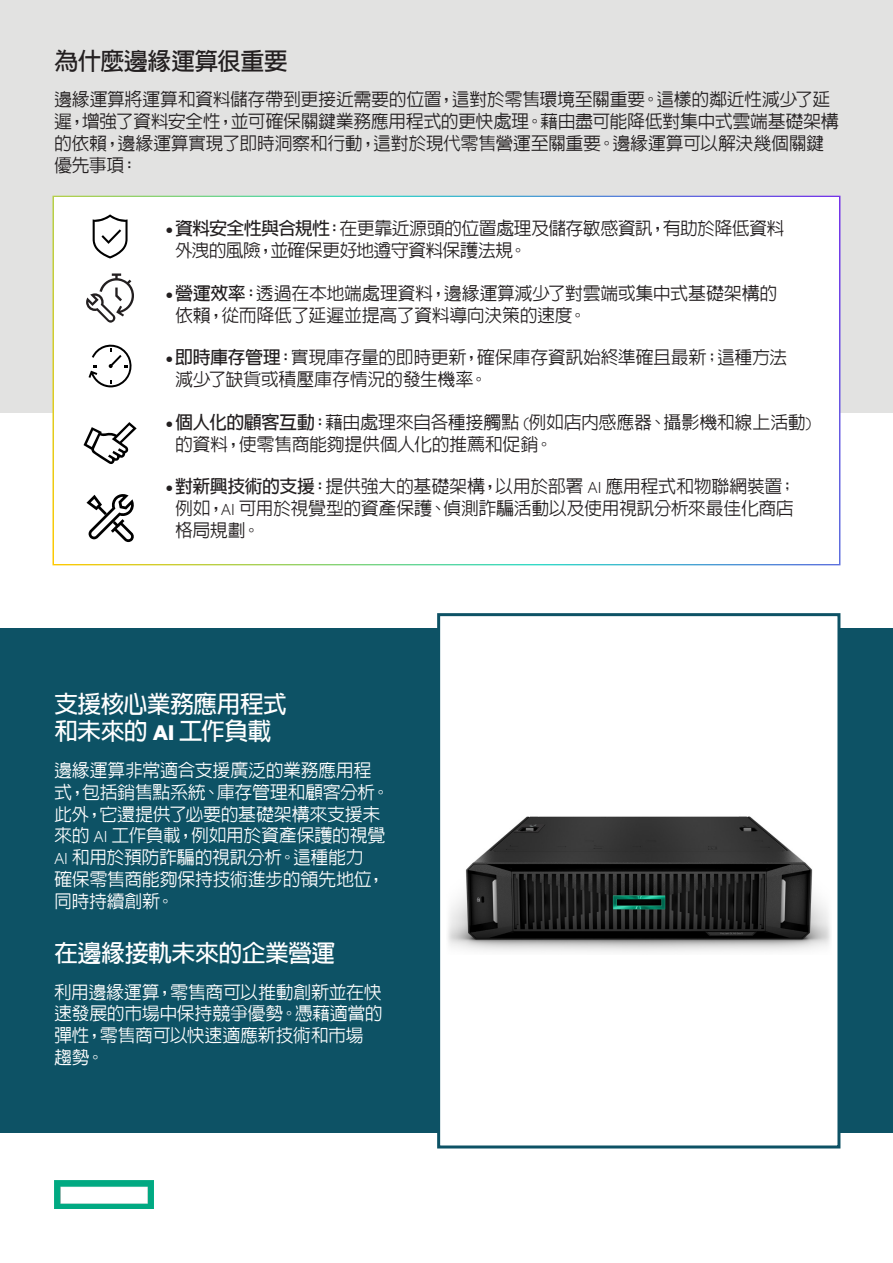
<style>
.page{position:relative;width:893px;height:1263px;background:#fff}
.page>*{position:absolute;margin:0;border:0;box-sizing:border-box;transform-origin:0 0}
.Body_subheadline_MetricHPE_Bold_14_15_pt{font:700 24px/27px "Lin Gothic";letter-spacing:-.03em;color:#fff}
.Body_subheadline_MetricHPE_Bold_14_15_pt-2{font:700 24px "Lin Gothic";letter-spacing:-.02em;color:#231f20}
.Body_text_before_bullet_MetricHPE_Light_{font:500 18px/21.8px "Lin Gothic";letter-spacing:-.025em;color:#231f20}
.Body_text_last_MetricHPE_Light_10_11_5pt{font:500 18px/21.8px "Lin Gothic";letter-spacing:-.02em;color:#fff}
.Body_text_MetricHPE_Light_10_11_5pt{font:500 18px/21.8px "Lin Gothic";letter-spacing:-.02em;color:#fff}
.s1{font-family:"Metric HPE";font-weight:600}
.s2{font-weight:700}
.s3{font-family:"Metric HPE";font-weight:300}
.s4{font-family:"Metric HPE"}
</style>
<div class="page">
<div style="left:0;top:629px;width:893px;height:504px;background:#0d5265"></div>
<div style="left:437px;top:613px;width:403px;height:535px;background:#fff;border:3px solid #0d5265"></div>
<img style="left:448px;top:816px;width:383px;height:136px">
<div style="left:0;top:0;width:893px;height:413px;background:#e2e2e1"></div>
<div style="left:52px;top:196px;width:788px;height:369px;background:#fff;border:3px solid #fff"></div>
<svg style="left:86px;top:273px;width:48px;height:50px"></svg>
<svg style="left:89px;top:344px;width:43px;height:44px"></svg>
<svg style="left:84px;top:422px;width:53px;height:42px"></svg>
<svg style="left:86px;top:494px;width:48px;height:48px"></svg>
<img style="left:54px;top:1180px;width:99px;height:29px">
<svg style="left:93px;top:214px;width:35px;height:45px"></svg>
<p class="Body_subheadline_MetricHPE_Bold_14_15_pt-2" style="left:54px;top:48px;width:235px">為什麼邊緣運算很重要</p>
<p class="Body_text_before_bullet_MetricHPE_Light_" style="left:54px;top:89px;width:786px">邊緣運算將運算和資料儲存帶到更接近需要的位置，這對於零售環境至關重要。這樣的鄰近性減少了延遲，增強了資料安全性，並可確保關鍵業務應用程式的更快處理。藉由盡可能降低對集中式雲端基礎架構的依賴，邊緣運算實現了即時洞察和行動，這對於現代零售營運至關重要。邊緣運算可以解決幾個關鍵優先事項：</p>
<p class="Body_text_before_bullet_MetricHPE_Light_" style="left:175px;top:217px;width:611px;text-indent:-9px"><span class="s1">•</span> <span class="s2">資料安全性與合規性：</span>在更靠近源頭的位置處理及儲存敏感資訊，有助於降低資料外洩的風險，並確保更好地遵守資料保護法規。</p>
<p class="Body_text_before_bullet_MetricHPE_Light_" style="left:175px;top:282px;width:604px;text-indent:-9px"><span class="s1">•</span> <span class="s2">營運效率：</span>透過在本地端處理資料，邊緣運算減少了對雲端或集中式基礎架構的依賴，從而降低了延遲並提高了資料導向決策的速度。</p>
<p class="Body_text_before_bullet_MetricHPE_Light_" style="left:175px;top:346px;width:614px;text-indent:-9px"><span class="s1">•</span> <span class="s2">即時庫存管理：</span>實現庫存量的即時更新，確保庫存資訊始終準確且最新；這種方法減少了缺貨或積壓庫存情況的發生機率。</p>
<p class="Body_text_before_bullet_MetricHPE_Light_" style="left:175px;top:411px;width:638px;text-indent:-9px"><span class="s1">•</span> <span class="s2">個人化的顧客互動：</span>藉由處理來自各種接觸點 <span class="s3">(</span>例如店內感應器、攝影機和線上活動<span class="s3">)</span>的資料，使零售商能夠提供個人化的推薦和促銷。</p>
<p class="Body_text_before_bullet_MetricHPE_Light_" style="left:175px;top:475px;width:623px;text-indent:-9px"><span class="s1">•</span> <span class="s2">對新興技術的支援：</span>提供強大的基礎架構，以用於部署 <span class="s3">AI</span> 應用程式和物聯網裝置；例如，<span class="s3">AI</span> 可用於視覺型的資產保護、偵測詐騙活動以及使用視訊分析來最佳化商店格局規劃。</p>
<p class="Body_subheadline_MetricHPE_Bold_14_15_pt" style="left:54px;top:691px;width:235px">支援核心業務應用程式和未來的 <span class="s4">AI</span> 工作負載</p>
<p class="Body_text_last_MetricHPE_Light_10_11_5pt" style="left:54px;top:759px;width:337px">邊緣運算非常適合支援廣泛的業務應用程式，包括銷售點系統、庫存管理和顧客分析。此外，它還提供了必要的基礎架構來支援未來的 <span class="s3">AI</span> 工作負載，例如用於資產保護的視覺<br><span class="s3">AI</span> 和用於預防詐騙的視訊分析。這種能力<br>確保零售商能夠保持技術進步的領先地位，同時持續創新。</p>
<p class="Body_subheadline_MetricHPE_Bold_14_15_pt" style="left:54px;top:939px;width:283px">在邊緣接軌未來的企業營運</p>
<p class="Body_text_MetricHPE_Light_10_11_5pt" style="left:54px;top:981px;width:330px">利用邊緣運算，零售商可以推動創新並在快速發展的市場中保持競爭優勢。憑藉適當的彈性，零售商可以快速適應新技術和市場趨勢。</p>
</div>
